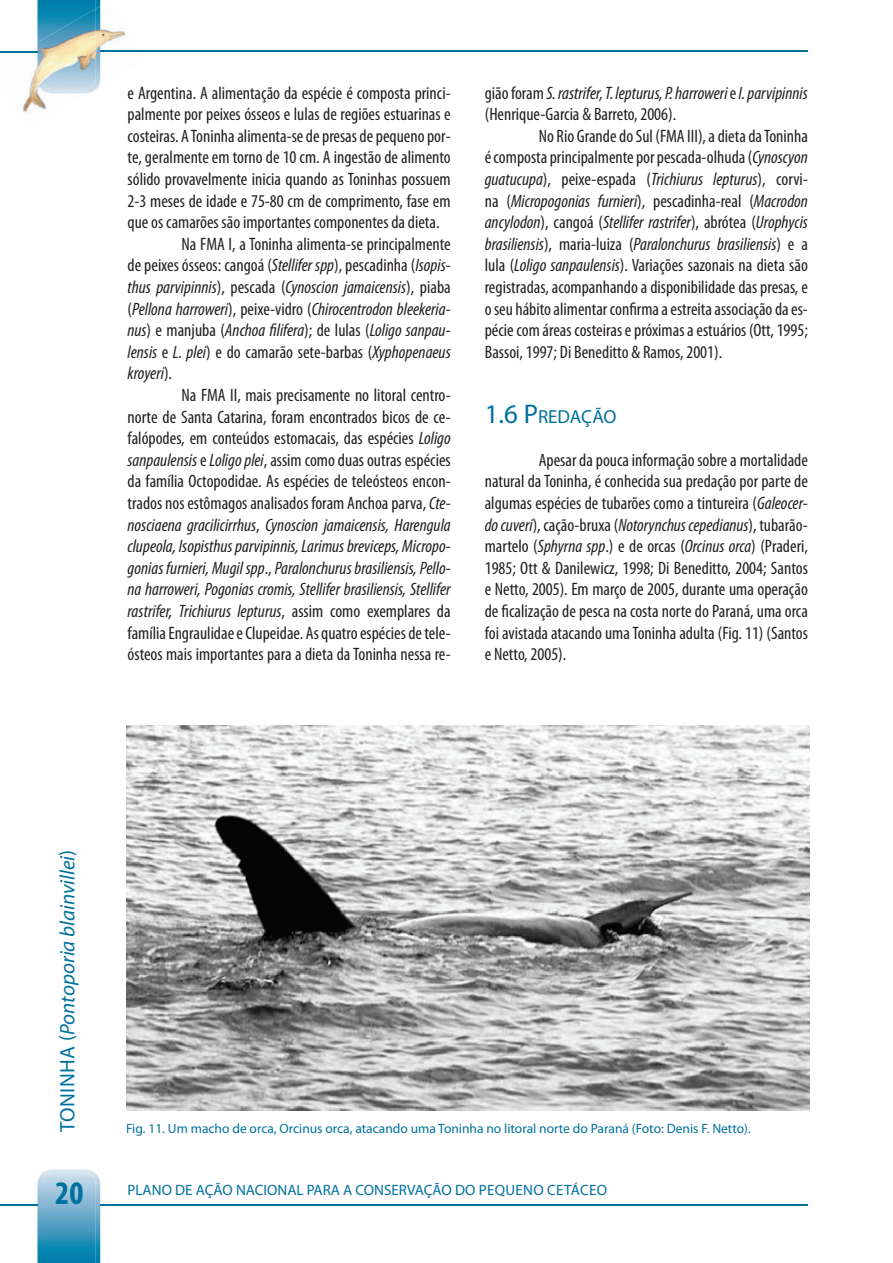
<style>
.page{position:relative;width:893px;height:1263px;background:#fff}
.page>*{position:absolute;margin:0;border:0;box-sizing:border-box;transform-origin:0 0}
.t1{font:700 condensed 33px "Myriad Pro";color:#00719e}
.t2{font:italic 21px "Myriad Pro";color:#00719e}
.t3{font:18.9px "Myriad Pro";letter-spacing:-.005em;color:#00719e}
.t4{font:condensed 18px/21.6px "Myriad Pro";color:#231f20;text-align:justify}
.t5{font:italic condensed 18px/21.6px "Myriad Pro";color:#231f20}
.t6{font:15px "Myriad Pro";color:#00719e}
.t7{font:13.5px "Myriad Pro";color:#00719e}
.s1{font-style:italic}
.s2{font-style:normal}
.s3{font-size:27px}
</style>
<div class="page">
<svg style="left:37px;top:1169px;width:63px;height:94px"></svg>
<img style="left:22px;top:0;width:124px;height:112px">
<img style="left:37px;top:6px;width:63px;height:88px">
<hr style="left:100px;top:51px;width:708px;height:1px;background:#00719e">
<hr style="left:100px;top:1204px;width:708px;height:2px;background:#00719e">
<hr style="left:0;top:1204px;width:37px;height:2px;background:#00719e">
<hr style="left:0;top:51px;width:37px;height:2px;background:#00719e">
<img style="left:126px;top:725px;width:684px;height:385px">
<p class="t4" style="left:128px;top:82px;width:325px">e Argentina. A alimentação da espécie é composta princi-</p>
<p class="t4" style="left:128px;top:103px;width:325px">palmente por peixes ósseos e lulas de regiões estuarinas e</p>
<p class="t4" style="left:128px;top:125px;width:325px">costeiras. A Toninha alimenta-se de presas de pequeno por-</p>
<p class="t4" style="left:128px;top:146px;width:325px">te, geralmente em torno de 10 cm. A ingestão de alimento</p>
<p class="t4" style="left:128px;top:168px;width:325px">sólido provavelmente inicia quando as Toninhas possuem</p>
<p class="t4" style="left:128px;top:190px;width:325px">2-3 meses de idade e 75-80 cm de comprimento, fase em</p>
<p class="t4" style="left:128px;top:211px;width:313px">que os camarões são importantes componentes da dieta.</p>
<p class="t4" style="left:182px;top:233px;width:271px">Na FMA I, a Toninha alimenta-se principalmente</p>
<p class="t4" style="left:128px;top:254px;width:325px">de peixes ósseos: cangoá (<span class="s1">Stellifer spp</span>), pescadinha (<span class="s1">Isopis-</span></p>
<p class="t5" style="left:128px;top:276px;width:325px">thus parvipinnis<span class="s2">), pescada (</span>Cynoscion jamaicensis<span class="s2">), piaba</span></p>
<p class="t5" style="left:128px;top:298px;width:325px"><span class="s2">(</span>Pellona harroweri<span class="s2">), peixe-vidro (</span>Chirocentrodon bleekeria-</p>
<p class="t5" style="left:128px;top:319px;width:325px">nus<span class="s2">) e manjuba (</span>Anchoa filifera<span class="s2">); de lulas (</span>Loligo sanpau-</p>
<p class="t5" style="left:128px;top:341px;width:325px">lensis <span class="s2">e</span> L. plei<span class="s2">) e do camarão sete-barbas (</span>Xyphopenaeus</p>
<p class="t5" style="left:128px;top:362px;width:46px">kroyeri<span class="s2">).</span></p>
<p class="t4" style="left:182px;top:384px;width:271px">Na FMA II, mais precisamente no litoral centro-</p>
<p class="t4" style="left:128px;top:406px;width:325px">norte de Santa Catarina, foram encontrados bicos de ce-</p>
<p class="t4" style="left:128px;top:427px;width:325px">falópodes, em conteúdos estomacais, das espécies <span class="s1">Loligo</span></p>
<p class="t4" style="left:128px;top:449px;width:325px"><span class="s1">sanpaulensis</span> e <span class="s1">Loligo plei</span>, assim como duas outras espécies</p>
<p class="t4" style="left:128px;top:470px;width:325px">da família Octopodidae. As espécies de teleósteos encon-</p>
<p class="t4" style="left:128px;top:492px;width:325px">trados nos estômagos analisados foram Anchoa parva, <span class="s1">Cte-</span></p>
<p class="t5" style="left:128px;top:514px;width:325px">nosciaena gracilicirrhus<span class="s2">,</span> Cynoscion jamaicensis, Harengula</p>
<p class="t5" style="left:128px;top:535px;width:325px">clupeola, Isopisthus parvipinnis, Larimus breviceps, Micropo-</p>
<p class="t5" style="left:128px;top:557px;width:325px">gonias furnieri, Mugil spp<span class="s2">.,</span> Paralonchurus brasiliensis, Pello-</p>
<p class="t5" style="left:128px;top:578px;width:325px">na harroweri, Pogonias cromis, Stellifer brasiliensis, Stellifer</p>
<p class="t5" style="left:128px;top:600px;width:325px">rastrifer, Trichiurus lepturus<span class="s2">, assim como exemplares da</span></p>
<p class="t4" style="left:128px;top:622px;width:325px">família Engraulidae e Clupeidae. As quatro espécies de tele-</p>
<p class="t4" style="left:128px;top:643px;width:325px">ósteos mais importantes para a dieta da Toninha nessa re-</p>
<p class="t5" style="left:485px;top:82px;width:325px"><span class="s2">gião foram</span> S. rastrifer, T. lepturus, P. harroweri <span class="s2">e</span> I. parvipinnis <span class="s2">(Henrique-Garcia &amp; Barreto, 2006).</span></p>
<p class="t4" style="left:485px;top:125px;width:325px;text-indent:54px">No Rio Grande do Sul (FMA III), a dieta da Toninha é composta principalmente por pescada-olhuda (<span class="s1">Cynoscyon guatucupa</span>), peixe-espada (<span class="s1">Trichiurus lepturus</span>), corvi&shy;na (<span class="s1">Micropogonias furnieri</span>), pescadinha-real (<span class="s1">Macrodon ancylodon</span>), cangoá (<span class="s1">Stellifer rastrifer</span>), abrótea (<span class="s1">Urophycis brasiliensis</span>), maria-luiza (<span class="s1">Paralonchurus brasiliensis</span>) e a lula (<span class="s1">Loligo sanpaulensis</span>). Variações sazonais na dieta são registradas, acompanhando a disponibilidade das presas, e o seu hábito alimentar confirma a estreita associação da es&shy;pécie com áreas costeiras e próximas a estuários (Ott, 1995; Bassoi, 1997; Di Beneditto &amp; Ramos, 2001).</p>
<p class="t3" style="left:485px;top:405px;width:133px"><span class="s3">1.6 P</span>REDAÇÃO</p>
<p class="t4" style="left:485px;top:449px;width:325px;text-indent:54px">Apesar da pouca informação sobre a mortalidade natural da Toninha, é conhecida sua predação por parte de algumas espécies de tubarões como a tintureira (<span class="s1">Galeocer&shy;do cuveri</span>), cação-bruxa (<span class="s1">Notorynchus cepedianus</span>), tubarão&shy;martelo (<span class="s1">Sphyrna spp</span>.) e de orcas (<span class="s1">Orcinus orca</span>) (Praderi, 1985; Ott &amp; Danilewicz, 1998; Di Beneditto, 2004; Santos e Netto, 2005). Em março de 2005, durante uma operação de ficalização de pesca na costa norte do Paraná, uma orca foi avistada atacando uma Toninha adulta (Fig. 11) (Santos e Netto, 2005).</p>
<p class="t2" style="left:54px;top:1132px;width:284px;rotate:-90deg"><span class="s2">TONINHA (</span>Pontoporia blainvillei<span class="s2">)</span></p>
<h1 class="t1" style="left:55px;top:1172px;width:30px">20</h1>
<p class="t7" style="left:126px;top:1120px;width:626px">Fig. 11. Um macho de orca, Orcinus orca, atacando uma Toninha no litoral norte do Paraná (Foto: Denis F. Netto).</p>
<p class="t6" style="left:128px;top:1180px;width:481px">PLANO DE AÇÃO NACIONAL PARA A CONSERVAÇÃO DO PEQUENO CETÁCEO</p>
</div>
